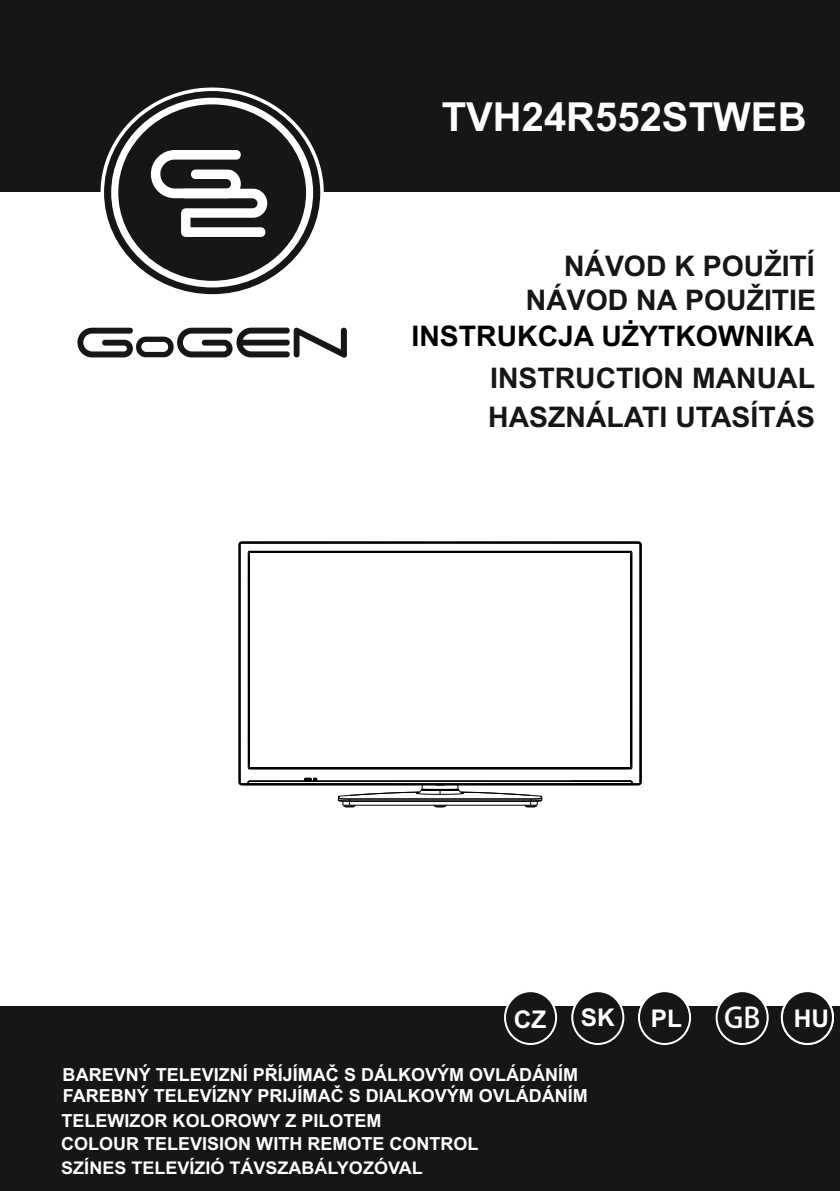
<style>
.page{position:relative;width:840px;height:1191px;background:#fff}
.page>*{position:absolute;margin:0;border:0;box-sizing:border-box;transform-origin:0 0}
.t1{font:700 40px "Arial";color:#fff}
.t2{font:700 28.4px/34.2px "Arial";color:#151616;text-align:right}
.t3{font:700 28.4px "Arial";color:#000}
.t4{font:28px "Adobe Heiti Std";color:#fff}
.t5{font:700 24.4px "Arial";color:#fff}
.t6{font:700 18px/21.6px "Arial";color:#fff}
.t7{font:700 17.4px "Arial";color:#fff}
.s1{font-family:"Arial";font-weight:700;font-size:24.4px}
</style>
<div class="page">
<div style="left:0;top:1006px;width:839px;height:185px;background:#151616"></div>
<div style="left:0;top:0;width:839px;height:192px;background:#151616"></div>
<svg style="left:100px;top:87px;width:223px;height:208px"></svg>
<svg style="left:104px;top:91px;width:216px;height:203px;fill:#151616"></svg>
<svg style="left:111px;top:98px;width:202px;height:189px"></svg>
<svg style="left:77px;top:327px;width:270px;height:31px"></svg>
<div style="left:637px;top:990px;width:53px;height:55px;background:#151616;border:2px solid #fff;border-radius:50%"></div>
<div style="left:571px;top:990px;width:53px;height:55px;background:#151616;border:2px solid #fff;border-radius:50%"></div>
<div style="left:503px;top:990px;width:53px;height:55px;background:#151616;border:2px solid #fff;border-radius:50%"></div>
<div style="left:715px;top:990px;width:53px;height:55px;background:#151616;border:2px solid #fff;border-radius:50%"></div>
<div style="left:780px;top:990px;width:53px;height:55px;background:#151616;border:2px solid #fff;border-radius:50%"></div>
<svg style="left:238px;top:542px;width:403px;height:265px"></svg>
<h1 class="t1" style="left:441px;top:102px;width:366px">TVH24R552STWEB</h1>
<h2 class="t2" style="left:525px;top:251px;width:291px">NÁVOD K POUŽITÍ<br>NÁVOD NA POUŽITIE</h2>
<h2 class="t3" style="left:411px;top:326px;width:404px">INSTRUKCJA UŻYTKOWNIKA</h2>
<h2 class="t2" style="left:490px;top:364px;width:326px">INSTRUCTION MANUAL</h2>
<h2 class="t2" style="left:488px;top:402px;width:328px">HASZNÁLATI UTASÍTÁS</h2>
<h3 class="t5" style="left:513px;top:1010px;width:34px">CZ</h3>
<h3 class="t5" style="left:580px;top:1008px;width:35px">SK</h3>
<h3 class="t5" style="left:650px;top:1009px;width:33px">PL</h3>
<h3 class="t4" style="left:723px;top:1003px;width:106px">GB <span class="s1">HU</span></h3>
<p class="t6" style="left:63px;top:1065px;width:526px">BAREVNÝ TELEVIZNÍ PŘÍJÍMAČ S DÁLKOVÝM OVLÁDÁNÍM<br>FAREBNÝ TELEVÍZNY PRIJÍMAČ S DIALKOVÝM OVLÁDÁNÍM</p>
<p class="t6" style="left:61px;top:1111px;width:321px">TELEWIZOR KOLOROWY Z PILOTEM</p>
<p class="t6" style="left:61px;top:1134px;width:419px">COLOUR TELEVISION WITH REMOTE CONTROL</p>
<p class="t7" style="left:61px;top:1161px;width:363px">SZÍNES TELEVÍZIÓ TÁVSZABÁLYOZÓVAL</p>
</div>
